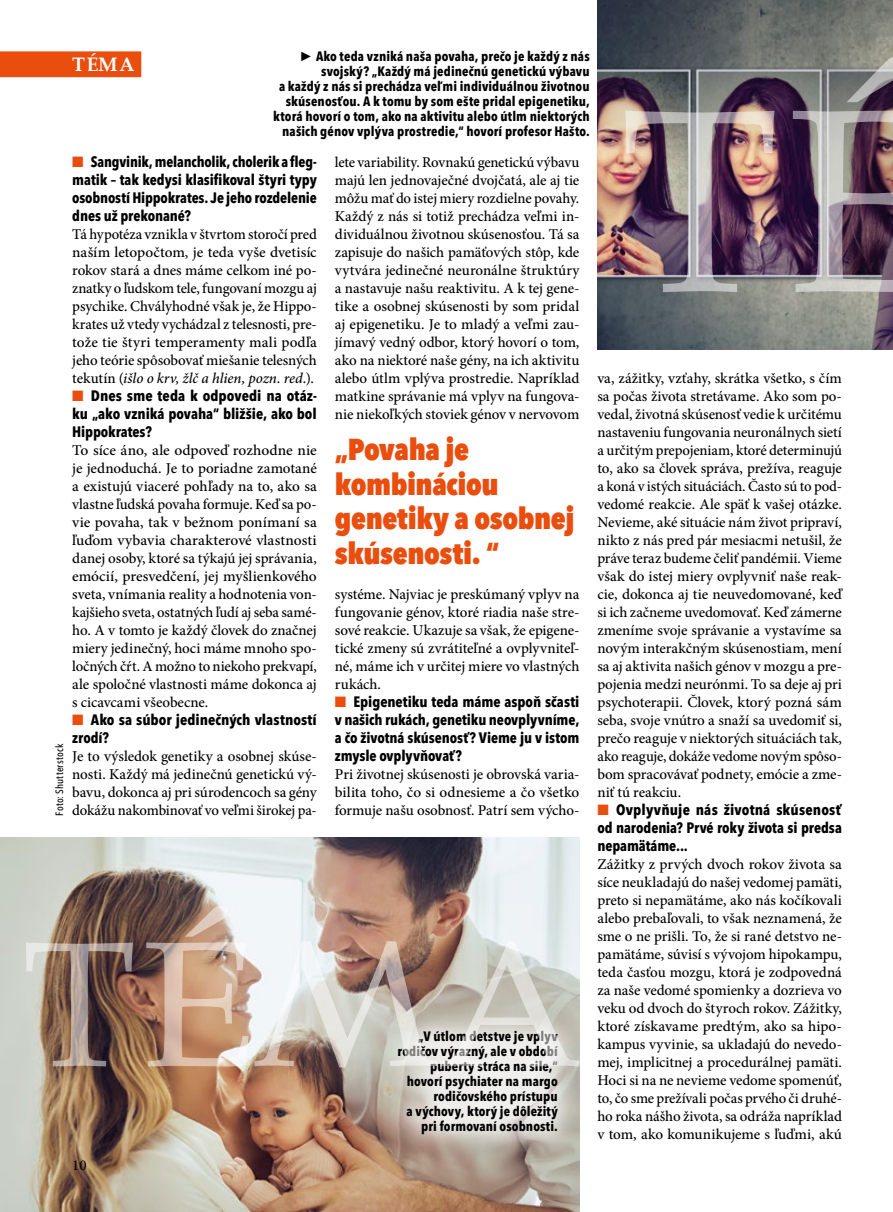
<style>
.page{position:relative;width:893px;height:1212px;background:#fff}
.page>*{position:absolute;margin:0;border:0;box-sizing:border-box;transform-origin:0 0}
.t1{font:800 condensed 30px/34.5px "Avenir Next LT Pro";letter-spacing:-.015em;color:#e94e0f}
.t2{font:700 19.5px "Palatino Linotype";color:#fff}
.t3{font:500 15px/18px "Minion Pro";letter-spacing:-.005em;color:#000;text-align:justify}
.t4{font:700 condensed 15px/18px "Avenir Next LT Pro";letter-spacing:-.005em;color:#000;text-align:justify}
.t5{font:15px "Minion Pro";color:#000}
.t6{font:700 condensed 13.5px/15px "Avenir Next LT Pro";letter-spacing:.01em;color:#000;text-align:right}
.t7{font:500 condensed 10.5px "Avenir Next LT Pro";letter-spacing:.02em;color:#000}
.s1{font-family:"Arial";font-weight:400;font-stretch:normal}
.s2{color:#e94e0f}
.s3{font-style:italic}
</style>
<div class="page">
<div style="left:0;top:51px;width:141px;height:26px;background:#e94e0f"></div>
<img style="left:597px;top:0;width:296px;height:350px">
<img style="left:0;top:837px;width:579px;height:375px">
<div style="left:376px;top:1009px;width:204px;height:147px;background:#fff;opacity:.75"></div>
<img style="left:625px;top:111px;width:149px;height:181px">
<svg style="left:793px;top:57px;width:100px;height:235px"></svg>
<svg style="left:26px;top:942px;width:107px;height:124px"></svg>
<svg style="left:146px;top:906px;width:433px;height:161px"></svg>
<p class="t7" style="left:53px;top:816px;width:74px;rotate:-90deg">Foto: Shutterstock</p>
<h2 class="t2" style="left:72px;top:51px;width:64px">téma</h2>
<p class="t6" style="left:273px;top:49px;width:318px"><span class="s1">►</span> Ako teda vzniká naša povaha, prečo je každý z nás svojský? „Každý má jedinečnú genetickú výbavu<br>a každý z nás si prechádza veľmi individuálnou životnou skúsenosťou. A k tomu by som ešte pridal epigenetiku, ktorá hovorí o tom, ako na aktivitu alebo útlm niektorých našich génov vplýva prostredie,“ hovorí profesor Hašto.</p>
<p class="t4" style="left:72px;top:152px;width:246px"><span class="s2">■</span> Sangvinik, melancholik, cholerik a fleg&shy;matik – tak kedysi klasifikoval štyri typy osobností Hippokrates. Je jeho rozdelenie dnes už prekonané?</p>
<p class="t3" style="left:72px;top:225px;width:246px">Tá hypotéza vznikla v štvrtom storočí pred naším letopočtom, je teda vyše dvetisíc rokov stará a dnes máme celkom iné po&shy;znatky o ľudskom tele, fungovaní mozgu aj psychike. Chvályhodné však je, že Hippo&shy;krates už vtedy vychádzal z telesnosti, pre&shy;tože tie štyri temperamenty mali podľa jeho teórie spôsobovať miešanie telesných tekutín (<span class="s3">išlo o krv, žlč a hlien, pozn. red.</span>).</p>
<p class="t4" style="left:72px;top:386px;width:246px"><span class="s2">■</span> Dnes sme teda k odpovedi na otáz&shy;ku „ako vzniká povaha“ bližšie, ako bol Hippokrates?</p>
<p class="t3" style="left:72px;top:441px;width:246px">To síce áno, ale odpoveď rozhodne nie je jednoduchá. Je to poriadne zamotané a existujú viaceré pohľady na to, ako sa vlastne ľudská povaha formuje. Keď sa po&shy;vie povaha, tak v bežnom ponímaní sa ľuďom vybavia charakterové vlastnosti danej osoby, ktoré sa týkajú jej správania, emócií, presvedčení, jej myšlienkového sveta, vnímania reality a hodnotenia von&shy;kajšieho sveta, ostatných ľudí aj seba samé&shy;ho. A v tomto je každý človek do značnej miery jedinečný, hoci máme mnoho spo&shy;ločných čŕt. A možno to niekoho prekvapí, ale spoločné vlastnosti máme dokonca aj s cicavcami všeobecne.</p>
<p class="t4" style="left:72px;top:710px;width:246px"><span class="s2">■</span> Ako sa súbor jedinečných vlastností zrodí?</p>
<p class="t3" style="left:72px;top:747px;width:246px">Je to výsledok genetiky a osobnej skúse&shy;nosti. Každý má jedinečnú genetickú vý&shy;bavu, dokonca aj pri súrodencoch sa gény dokážu nakombinovať vo veľmi širokej pa-</p>
<p class="t3" style="left:335px;top:153px;width:246px">lete variability. Rovnakú genetickú výbavu majú len jednovaječné dvojčatá, ale aj tie môžu mať do istej miery rozdielne povahy.<br>Každý z nás si totiž prechádza veľmi in&shy;dividuálnou životnou skúsenosťou. Tá sa zapisuje do našich pamäťových stôp, kde vytvára jedinečné neuronálne štruktúry a nastavuje našu reaktivitu. A k tej gene&shy;tike a osobnej skúsenosti by som pridal aj epigenetiku. Je to mladý a veľmi zau&shy;jímavý vedný odbor, ktorý hovorí o tom, ako na niektoré naše gény, na ich aktivitu alebo útlm vplýva prostredie. Napríklad matkine správanie má vplyv na fungova&shy;nie niekoľkých stoviek génov v nervovom</p>
<h1 class="t1" style="left:335px;top:432px;width:241px">„Povaha je kombináciou genetiky a osobnej skúsenosti. “</h1>
<p class="t3" style="left:335px;top:585px;width:246px">systéme. Najviac je preskúmaný vplyv na fungovanie génov, ktoré riadia naše stre&shy;sové reakcie. Ukazuje sa však, že epigene&shy;tické zmeny sú zvrátiteľné a ovplyvniteľ&shy;né, máme ich v určitej miere vo vlastných rukách.</p>
<p class="t4" style="left:335px;top:692px;width:246px"><span class="s2">■</span> Epigenetiku teda máme aspoň sčasti v našich rukách, genetiku neovplyvníme, a čo životná skúsenosť? Vieme ju v istom zmysle ovplyvňovať?</p>
<p class="t3" style="left:335px;top:765px;width:246px">Pri životnej skúsenosti je obrovská varia&shy;bilita toho, čo si odnesieme a čo všetko formuje našu osobnosť. Patrí sem výcho-</p>
<p class="t5" style="left:72px;top:1155px;width:16px">10</p>
<p class="t6" style="left:398px;top:1029px;width:162px">„V útlom detstve je vplyv rodičov výrazný, ale v období puberty stráca na sile,“ hovorí psychiater na margo rodičovského prístupu<br>a výchovy, ktorý je dôležitý pri formovaní osobnosti.</p>
<p class="t3" style="left:597px;top:369px;width:246px">va, zážitky, vzťahy, skrátka všetko, s čím sa počas života stretávame. Ako som po&shy;vedal, životná skúsenosť vedie k určitému nastaveniu fungovania neuronálnych sietí a určitým prepojeniam, ktoré determinujú to, ako sa človek správa, prežíva, reaguje a koná v istých situáciách. Často sú to pod&shy;vedomé reakcie. Ale späť k vašej otázke.<br>Nevieme, aké situácie nám život pripraví, nikto z nás pred pár mesiacmi netušil, že práve teraz budeme čeliť pandémii. Vieme však do istej miery ovplyvniť naše reak&shy;cie, dokonca aj tie neuvedomované, keď si ich začneme uvedomovať. Keď zámerne zmeníme svoje správanie a vystavíme sa novým interakčným skúsenostiam, mení sa aj aktivita našich génov v mozgu a pre&shy;pojenia medzi neurónmi. To sa deje aj pri psychoterapii. Človek, ktorý pozná sám seba, svoje vnútro a snaží sa uvedomiť si, prečo reaguje v niektorých situáciách tak, ako reaguje, dokáže vedome novým spôso&shy;bom spracovávať podnety, emócie a zme&shy;niť tú reakciu.</p>
<p class="t4" style="left:597px;top:800px;width:246px"><span class="s2">■</span> Ovplyvňuje nás životná skúsenosť od narodenia? Prvé roky života si predsa nepamätáme...</p>
<p class="t3" style="left:597px;top:855px;width:246px">Zážitky z prvých dvoch rokov života sa síce neukladajú do našej vedomej pamäti, preto si nepamätáme, ako nás kočíkovali alebo prebaľovali, to však neznamená, že sme o ne prišli. To, že si rané detstvo ne&shy;pamätáme, súvisí s vývojom hipokampu, teda časťou mozgu, ktorá je zodpovedná za naše vedomé spomienky a dozrieva vo veku od dvoch do štyroch rokov. Zážitky, ktoré získavame predtým, ako sa hipo&shy;kampus vyvinie, sa ukladajú do nevedo&shy;mej, implicitnej a procedurálnej pamäti.<br>Hoci si na ne nevieme vedome spomenúť, to, čo sme prežívali počas prvého či druhé&shy;ho roka nášho života, sa odráža napríklad v tom, ako komunikujeme s ľuďmi, akú</p>
</div>
